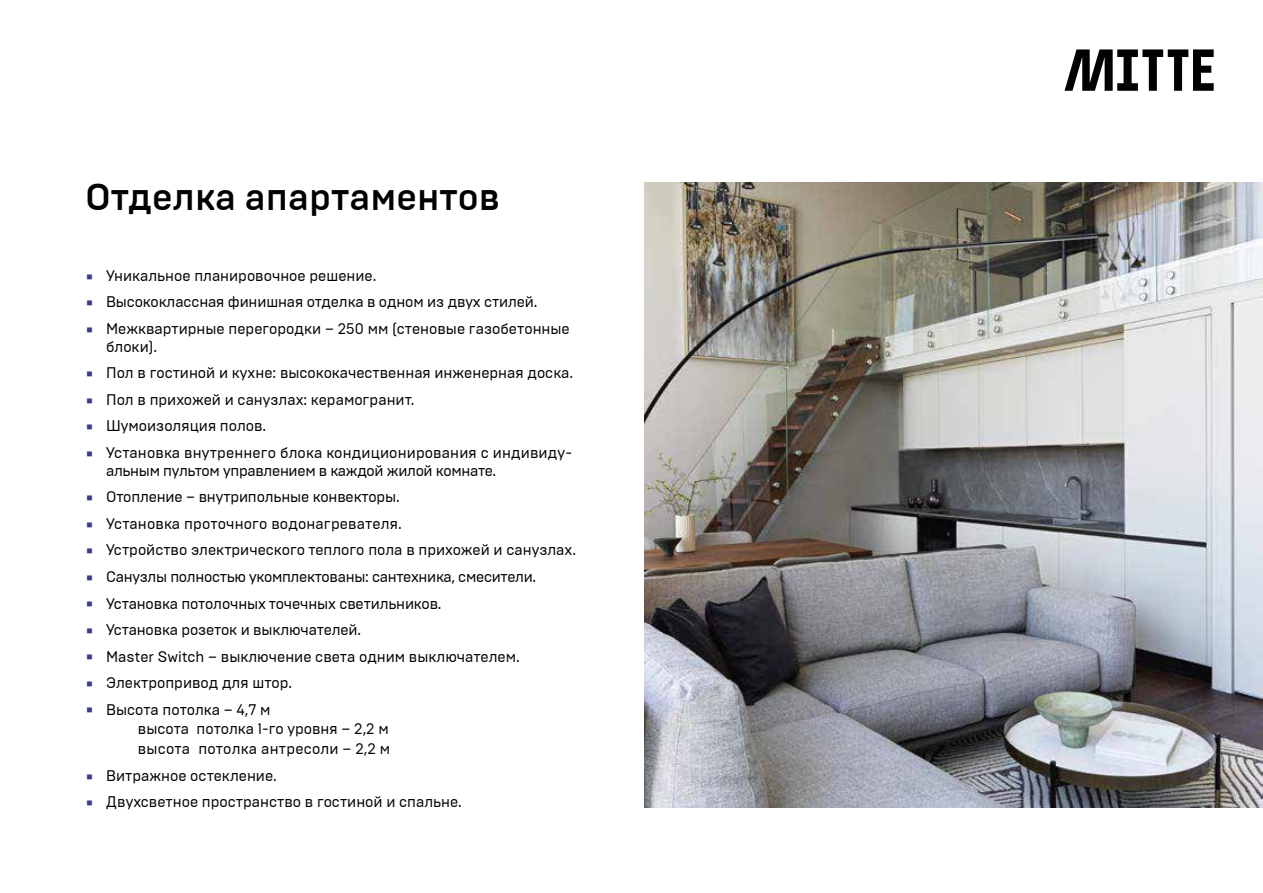
<style>
.page{position:relative;width:1263px;height:893px;background:#fff}
.page>*{position:absolute;margin:0;border:0;box-sizing:border-box;transform-origin:0 0}
.t1{font:500 37.5px "Brutal Type";color:#010101}
.t2{font:15px/18px "Brutal Type";color:#010101}
.t3{font:15px "Brutal Type";letter-spacing:-.02em;color:#010101}
.s1{color:#363d8a}
</style>
<div class="page">
<img style="left:644px;top:182px;width:619px;height:626px">
<svg style="left:1064px;top:49px;width:150px;height:42px"></svg>
<h1 class="t1" style="left:85px;top:174px;width:417px">Отделка апартаментов</h1>
<p class="t2" style="left:87px;top:266px;width:291px"><span class="s1">■</span> Уникальное планировочное решение.</p>
<p class="t2" style="left:87px;top:292px;width:452px"><span class="s1">■</span> Высококлассная финишная отделка в одном из двух стилей.</p>
<p class="t2" style="left:106px;top:319px;width:465px;text-indent:-20px"><span class="s1">■</span> Межквартирные перегородки – 250 мм (стеновые газобетонные блоки).</p>
<p class="t2" style="left:87px;top:363px;width:488px"><span class="s1">■</span> Пол в гостиной и кухне: высококачественная инженерная доска.</p>
<p class="t2" style="left:87px;top:390px;width:329px"><span class="s1">■</span> Пол в прихожей и санузлах: керамогранит.</p>
<p class="t2" style="left:87px;top:416px;width:181px"><span class="s1">■</span> Шумоизоляция полов.</p>
<p class="t2" style="left:106px;top:443px;width:467px;text-indent:-20px"><span class="s1">■</span> Установка внутреннего блока кондиционирования с индивиду&shy;альным пультом управлением в каждой жилой комнате.</p>
<p class="t2" style="left:87px;top:487px;width:315px"><span class="s1">■</span> Отопление – внутрипольные конвекторы.</p>
<p class="t2" style="left:87px;top:514px;width:317px"><span class="s1">■</span> Установка проточного водонагревателя.</p>
<p class="t2" style="left:87px;top:541px;width:491px"><span class="s1">■</span> Устройство электрического теплого пола в прихожей и санузлах.</p>
<p class="t3" style="left:87px;top:568px;width:451px"><span class="s1">■</span> Санузлы полностью укомплектованы: сантехника, смесители.</p>
<p class="t2" style="left:87px;top:594px;width:356px"><span class="s1">■</span> Установка потолочных точечных светильников.</p>
<p class="t2" style="left:87px;top:620px;width:276px"><span class="s1">■</span> Установка розеток и выключателей.</p>
<p class="t2" style="left:87px;top:647px;width:435px"><span class="s1">■</span> Master Switch – выключение света одним выключателем.</p>
<p class="t2" style="left:87px;top:673px;width:207px"><span class="s1">■</span> Электропривод для штор.</p>
<p class="t2" style="left:138px;top:699px;width:254px;line-height:19.8px;text-indent:-51px"><span class="s1">■</span> Высота потолка – 4,7 м<br>высота потолка 1-го уровня – 2,2 м высота потолка антресоли – 2,2 м</p>
<p class="t2" style="left:87px;top:766px;width:192px"><span class="s1">■</span> Витражное остекление.</p>
<p class="t2" style="left:87px;top:792px;width:377px"><span class="s1">■</span> Двухсветное пространство в гостиной и спальне.</p>
</div>
